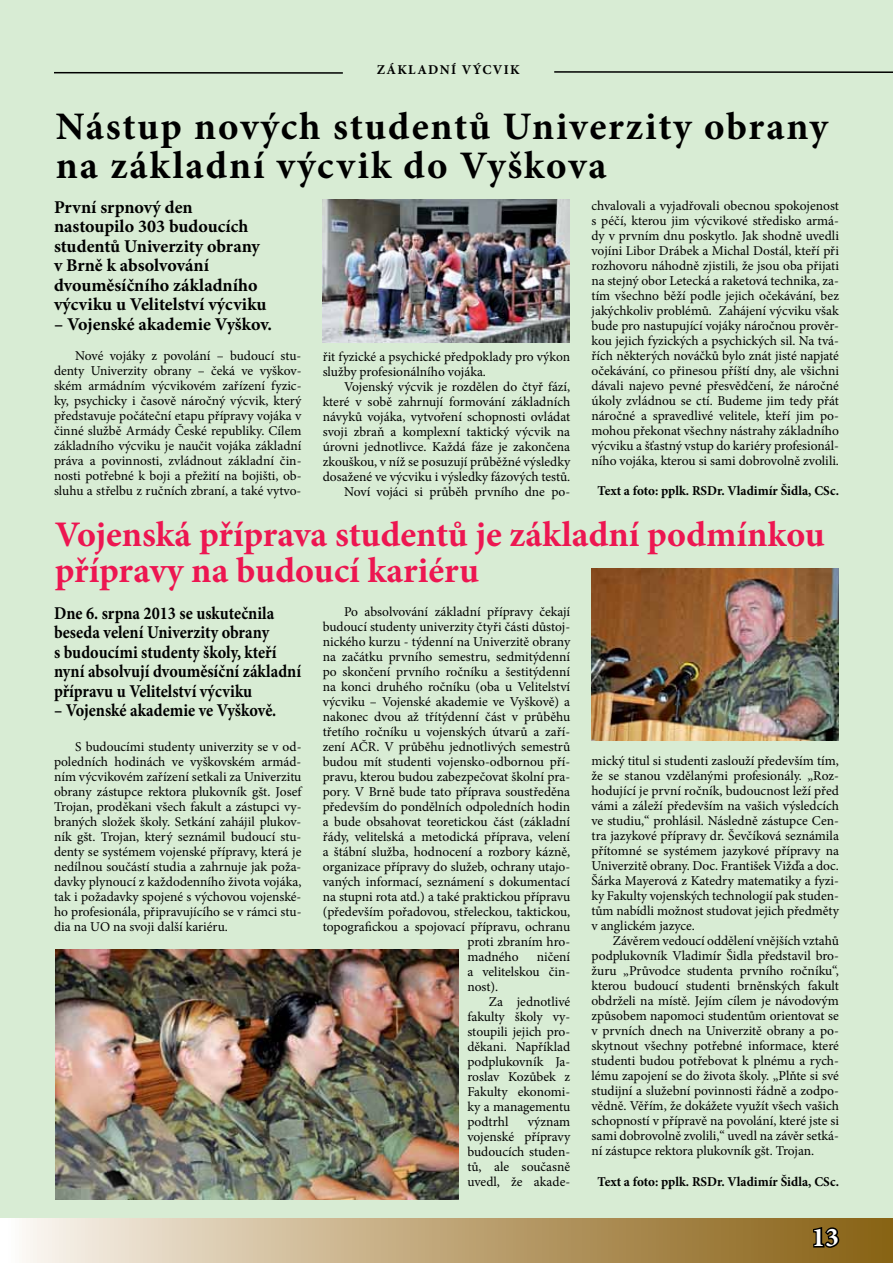
<style>
.page{position:relative;width:893px;height:1263px;background:#fff}
.page>*{position:absolute;margin:0;border:0;box-sizing:border-box;transform-origin:0 0}
.t1{font:700 39px/39px "Minion Pro";letter-spacing:.05em;color:#000}
.t2{font:700 36px/36px "Minion Pro";color:#ed1651}
.t3{font:700 27px "Minion Pro";color:#fff}
.t4{font:700 18px/19.5px "Minion Pro";color:#000;scale:.9 1}
.t5{font:700 18px/19.5px "Minion Pro";color:#000}
.t6{font:13.5px/15px "Minion Pro";color:#000;text-align:justify}
.t7{font:700 13.5px "Minion Pro";color:#000}
.t8{font:700 13.5px "Minion Pro";letter-spacing:.1em;color:#000}
</style>
<div class="page">
<div style="left:0;top:0;width:893px;height:1226px;background:#d8ecd4"></div>
<div style="left:0;top:1219px;width:893px;height:44px;background:linear-gradient(to right,#fbf5ee,#855c0c)"></div>
<svg style="left:811px;top:1225px;width:30px;height:25px"></svg>
<hr style="left:54px;top:72px;width:289px;height:2px;background:#000">
<hr style="left:554px;top:71px;width:339px;height:2px;background:#000">
<img style="left:56px;top:949px;width:403px;height:250px">
<img style="left:323px;top:200px;width:246px;height:142px">
<img style="left:591px;top:569px;width:248px;height:172px">
<p class="t8" style="left:377px;top:60px;width:144px">ZÁKLADNÍ VÝCVIK</p>
<h1 class="t1" style="left:56px;top:106px;width:774px">Nástup nových studentů Univerzity obrany na základní výcvik do Vyškova</h1>
<h3 class="t5" style="left:54px;top:197px;width:214px">První srpnový den nastoupilo 303 budoucích studentů Univerzity obrany v Brně k absolvování dvouměsíčního základního výcviku u Velitelství výcviku</h3>
<h3 class="t5" style="left:54px;top:314px;width:220px">– Vojenské akademie Vyškov.</h3>
<p class="t6" style="left:54px;top:348px;width:249px;text-indent:21px">Nové vojáky z povolání – budoucí stu&shy;denty Univerzity obrany – čeká ve vyškov&shy;ském armádním výcvikovém zařízení fyzic&shy;ky, psychicky i časově náročný výcvik, který představuje počáteční etapu přípravy vojáka v činné službě Armády České republiky. Cílem základního výcviku je naučit vojáka základní práva a povinnosti, zvládnout základní čin&shy;nosti potřebné k boji a přežití na bojišti, ob&shy;sluhu a střelbu z ručních zbraní, a také vytvo-</p>
<p class="t6" style="left:323px;top:349px;width:249px">řit fyzické a psychické předpoklady pro výkon služby profesionálního vojáka.</p>
<p class="t6" style="left:323px;top:379px;width:249px;text-align:right">Vojenský výcvik je rozdělen do čtyř fází, které v sobě zahrnují formování základních návyků vojáka, vytvoření schopnosti ovládat svoji zbraň a komplexní taktický výcvik na úrovni jednotlivce. Každá fáze je zakončena zkouškou, v níž se posuzují průběžné výsledky dosažené ve výcviku i výsledky fázových testů.<br>Noví vojáci si průběh prvního dne po-</p>
<p class="t6" style="left:591px;top:198px;width:249px">chvalovali a vyjadřovali obecnou spokojenost s péčí, kterou jim výcvikové středisko armá&shy;dy v prvním dnu poskytlo. Jak shodně uvedli vojíni Libor Drábek a Michal Dostál, kteří při rozhovoru náhodně zjistili, že jsou oba přijati na stejný obor Letecká a raketová technika, za&shy;tím všechno běží podle jejich očekávání, bez jakýchkoliv problémů. Zahájení výcviku však bude pro nastupující vojáky náročnou prověr&shy;kou jejich fyzických a psychických sil. Na tvá&shy;řích některých nováčků bylo znát jisté napjaté očekávání, co přinesou příští dny, ale všichni dávali najevo pevné přesvědčení, že náročné úkoly zvládnou se ctí. Budeme jim tedy přát náročné a spravedlivé velitele, kteří jim po&shy;mohou překonat všechny nástrahy základního výcviku a šťastný vstup do kariéry profesionál&shy;ního vojáka, kterou si sami dobrovolně zvolili.</p>
<p class="t7" style="left:598px;top:481px;width:243px">Text a foto: pplk. RSDr. Vladimír Šidla, CSc.</p>
<h2 class="t2" style="left:55px;top:516px;width:771px">Vojenská příprava studentů je základní podmínkou přípravy na budoucí kariéru</h2>
<h3 class="t4" style="left:54px;top:603px;width:276px">Dne 6. srpna 2013 se uskutečnila beseda velení Univerzity obrany<br>s budoucími studenty školy, kteří nyní absolvují dvouměsíční základní přípravu u Velitelství výcviku</h3>
<h3 class="t4" style="left:54px;top:701px;width:249px">– Vojenské akademie ve Vyškově.</h3>
<p class="t6" style="left:54px;top:739px;width:249px;text-indent:21px">S budoucími studenty univerzity se v od&shy;poledních hodinách ve vyškovském armád&shy;ním výcvikovém zařízení setkali za Univerzitu obrany zástupce rektora plukovník gšt. Josef Trojan, proděkani všech fakult a zástupci vy&shy;braných složek školy. Setkání zahájil plukov&shy;ník gšt. Trojan, který seznámil budoucí stu&shy;denty se systémem vojenské přípravy, která je nedílnou součástí studia a zahrnuje jak poža&shy;davky plynoucí z každodenního života vojáka, tak i požadavky spojené s výchovou vojenské&shy;ho profesionála, připravujícího se v rámci stu&shy;dia na UO na svoji další kariéru.</p>
<p class="t6" style="left:344px;top:604px;width:228px">Po absolvování základní přípravy čekají</p>
<p class="t6" style="left:323px;top:619px;width:249px">budoucí studenty univerzity čtyři části důstoj-</p>
<p class="t6" style="left:323px;top:634px;width:249px">nického kurzu - týdenní na Univerzitě obrany</p>
<p class="t6" style="left:323px;top:649px;width:249px">na začátku prvního semestru, sedmitýdenní</p>
<p class="t6" style="left:323px;top:664px;width:249px">po skončení prvního ročníku a šestitýdenní</p>
<p class="t6" style="left:323px;top:679px;width:249px">na konci druhého ročníku (oba u Velitelství</p>
<p class="t6" style="left:323px;top:694px;width:249px">výcviku – Vojenské akademie ve Vyškově) a</p>
<p class="t6" style="left:323px;top:709px;width:249px">nakonec dvou až třítýdenní část v průběhu</p>
<p class="t6" style="left:323px;top:724px;width:249px">třetího ročníku u vojenských útvarů a zaří-</p>
<p class="t6" style="left:323px;top:739px;width:249px">zení AČR. V průběhu jednotlivých semestrů</p>
<p class="t6" style="left:323px;top:754px;width:249px">budou mít studenti vojensko-odbornou pří-</p>
<p class="t6" style="left:323px;top:769px;width:249px">pravu, kterou budou zabezpečovat školní pra-</p>
<p class="t6" style="left:323px;top:784px;width:249px">pory. V Brně bude tato příprava soustředěna</p>
<p class="t6" style="left:323px;top:799px;width:249px">především do pondělních odpoledních hodin</p>
<p class="t6" style="left:323px;top:814px;width:249px">a bude obsahovat teoretickou část (základní</p>
<p class="t6" style="left:323px;top:829px;width:249px">řády, velitelská a metodická příprava, velení</p>
<p class="t6" style="left:323px;top:844px;width:249px">a štábní služba, hodnocení a rozbory kázně,</p>
<p class="t6" style="left:323px;top:859px;width:249px">organizace přípravy do služeb, ochrany utajo-</p>
<p class="t6" style="left:323px;top:874px;width:249px">vaných informací, seznámení s dokumentací</p>
<p class="t6" style="left:323px;top:889px;width:249px">na stupni rota atd.) a také praktickou přípravu</p>
<p class="t6" style="left:323px;top:904px;width:249px">(především pořadovou, střeleckou, taktickou,</p>
<p class="t6" style="left:323px;top:919px;width:249px">topografickou a spojovací přípravu, ochranu</p>
<p class="t6" style="left:467px;top:934px;width:104px">proti zbraním hro-</p>
<p class="t6" style="left:467px;top:949px;width:53px">madného</p>
<p class="t6" style="left:467px;top:949px;width:104px;text-indent:69px">ničení a velitelskou čin&shy;nost).</p>
<p class="t6" style="left:467px;top:994px;width:104px;text-indent:21px">Za jednotlivé fakulty školy vy&shy;stoupili jejich pro&shy;děkani. Například podplukovník Ja&shy;roslav Kozůbek z Fakulty ekonomi&shy;ky a managementu podtrhl</p>
<p class="t6" style="left:467px;top:1114px;width:104px;text-indent:60px">význam vojenské přípravy budoucích studen&shy;tů, ale současně uvedl, že akade-</p>
<p class="t6" style="left:591px;top:754px;width:249px">mický titul si studenti zaslouží především tím, že se stanou vzdělanými profesionály. „Roz&shy;hodující je první ročník, budoucnost leží před vámi a záleží především na vašich výsledcích ve studiu,“ prohlásil. Následně zástupce Cen&shy;tra jazykové přípravy dr. Ševčíková seznámila přítomné se systémem jazykové přípravy na Univerzitě obrany. Doc. František Vižďa a doc.<br>Šárka Mayerová z Katedry matematiky a fyzi&shy;ky Fakulty vojenských technologií pak studen&shy;tům nabídli možnost studovat jejich předměty v anglickém jazyce.</p>
<p class="t6" style="left:591px;top:934px;width:249px;text-indent:21px">Závěrem vedoucí oddělení vnějších vztahů podplukovník Vladimír Šidla představil bro&shy;žuru „Průvodce studenta prvního ročníku“, kterou budoucí studenti brněnských fakult obdrželi na místě. Jejím cílem je návodovým způsobem napomoci studentům orientovat se v prvních dnech na Univerzitě obrany a po&shy;skytnout všechny potřebné informace, které studenti budou potřebovat k plnému a rych&shy;lému zapojení se do života školy. „Plňte si své studijní a služební povinnosti řádně a zodpo&shy;vědně. Věřím, že dokážete využít všech vašich schopností v přípravě na povolání, které jste si sami dobrovolně zvolili,“ uvedl na závěr setká&shy;ní zástupce rektora plukovník gšt. Trojan.</p>
<p class="t7" style="left:598px;top:1172px;width:243px">Text a foto: pplk. RSDr. Vladimír Šidla, CSc.</p>
<h3 class="t3" style="left:812px;top:1218px;width:28px">13</h3>
</div>
